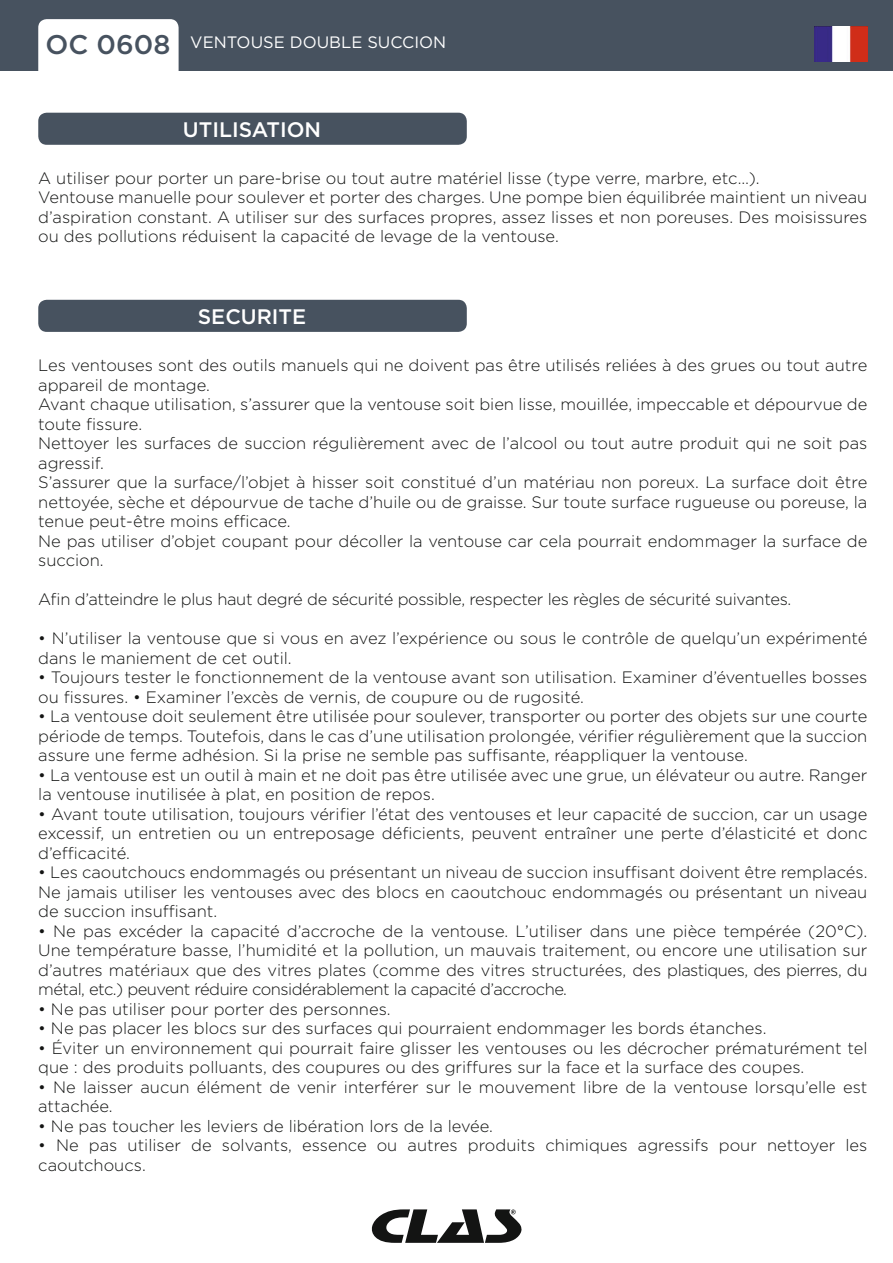
<style>
.page{position:relative;width:893px;height:1263px;background:#fff}
.page>*{position:absolute;margin:0;border:0;box-sizing:border-box;transform-origin:0 0}
.t1{font:500 21px "Gotham";color:#fff}
.t2{font:300 16.5px/19.5px "Gotham";color:#131413}
.t3{font:300 16.5px "Gotham";letter-spacing:-.02em;color:#131413}
.t4{font:16.5px "Gotham";color:#fff}
.s1{font-weight:500;font-size:27px;color:#47525f}
</style>
<div class="page">
<div style="left:0;top:0;width:893px;height:71px;background:#47525f"></div>
<div style="left:38px;top:19px;width:141px;height:70px;background:#fff;border-radius:9px"></div>
<img style="left:814px;top:26px;width:53px;height:35px">
<svg style="left:371px;top:1209px;width:151px;height:34px"></svg>
<div style="left:38px;top:113px;width:429px;height:32px;background:#47525f;border-radius:9px"></div>
<div style="left:38px;top:300px;width:429px;height:32px;background:#47525f;border-radius:9px"></div>
<p class="t4" style="left:46px;top:32px;width:402px"><span class="s1">OC 0608</span> VENTOUSE DOUBLE SUCCION</p>
<p class="t1" style="left:183px;top:116px;width:140px">UTILISATION</p>
<p class="t2" style="left:38px;top:168px;width:831px">A utiliser pour porter un pare-brise ou tout autre matériel lisse (type verre, marbre, etc…).<br>Ventouse manuelle pour soulever et porter des charges. Une pompe bien équilibrée maintient un niveau d’aspiration constant. A utiliser sur des surfaces propres, assez lisses et non poreuses. Des moisissures ou des pollutions réduisent la capacité de levage de la ventouse.</p>
<p class="t1" style="left:198px;top:303px;width:110px">SECURITE</p>
<p class="t2" style="left:38px;top:355px;width:831px">Les ventouses sont des outils manuels qui ne doivent pas être utilisés reliées à des grues ou tout autre appareil de montage.<br>Avant chaque utilisation, s’assurer que la ventouse soit bien lisse, mouillée, impeccable et dépourvue de toute fissure.<br>Nettoyer les surfaces de succion régulièrement avec de l’alcool ou tout autre produit qui ne soit pas agressif.<br>S’assurer que la surface/l’objet à hisser soit constitué d’un matériau non poreux. La surface doit être nettoyée, sèche et dépourvue de tache d’huile ou de graisse. Sur toute surface rugueuse ou poreuse, la tenue peut-être moins efficace.<br>Ne pas utiliser d’objet coupant pour décoller la ventouse car cela pourrait endommager la surface de succion.</p>
<p class="t3" style="left:38px;top:589px;width:754px">Afin d’atteindre le plus haut degré de sécurité possible, respecter les règles de sécurité suivantes.</p>
<p class="t2" style="left:38px;top:628px;width:831px">• N’utiliser la ventouse que si vous en avez l’expérience ou sous le contrôle de quelqu’un expérimenté dans le maniement de cet outil.</p>
<p class="t2" style="left:38px;top:667px;width:831px">• Toujours tester le fonctionnement de la ventouse avant son utilisation. Examiner d’éventuelles bosses ou fissures. • Examiner l’excès de vernis, de coupure ou de rugosité.</p>
<p class="t2" style="left:38px;top:706px;width:831px;text-align:justify">• La ventouse doit seulement être utilisée pour soulever, transporter ou porter des objets sur une courte période de temps. Toutefois, dans le cas d’une utilisation prolongée, vérifier régulièrement que la succion assure une ferme adhésion. Si la prise ne semble pas suffisante, réappliquer la ventouse.</p>
<p class="t2" style="left:38px;top:764px;width:831px">• La ventouse est un outil à main et ne doit pas être utilisée avec une grue, un élévateur ou autre. Ranger la ventouse inutilisée à plat, en position de repos.</p>
<p class="t2" style="left:38px;top:803px;width:831px;text-align:justify">• Avant toute utilisation, toujours vérifier l’état des ventouses et leur capacité de succion, car un usage excessif, un entretien ou un entreposage déficients, peuvent entraîner une perte d’élasticité et donc d’efficacité.</p>
<p class="t2" style="left:38px;top:862px;width:831px;text-align:justify">• Les caoutchoucs endommagés ou présentant un niveau de succion insuffisant doivent être remplacés.<br>Ne jamais utiliser les ventouses avec des blocs en caoutchouc endommagés ou présentant un niveau de succion insuffisant.</p>
<p class="t2" style="left:38px;top:921px;width:831px;text-align:justify">• Ne pas excéder la capacité d’accroche de la ventouse. L’utiliser dans une pièce tempérée (20°C).<br>Une température basse, l’humidité et la pollution, un mauvais traitement, ou encore une utilisation sur d’autres matériaux que des vitres plates (comme des vitres structurées, des plastiques, des pierres, du métal, etc.) peuvent réduire considérablement la capacité d’accroche.</p>
<p class="t2" style="left:38px;top:999px;width:354px">• Ne pas utiliser pour porter des personnes.</p>
<p class="t2" style="left:38px;top:1018px;width:730px">• Ne pas placer les blocs sur des surfaces qui pourraient endommager les bords étanches.</p>
<p class="t2" style="left:38px;top:1038px;width:831px">• Éviter un environnement qui pourrait faire glisser les ventouses ou les décrocher prématurément tel que : des produits polluants, des coupures ou des griffures sur la face et la surface des coupes.</p>
<p class="t2" style="left:38px;top:1077px;width:830px">• Ne laisser aucun élément de venir interférer sur le mouvement libre de la ventouse lorsqu’elle est attachée.</p>
<p class="t2" style="left:38px;top:1116px;width:456px">• Ne pas toucher les leviers de libération lors de la levée.</p>
<p class="t2" style="left:38px;top:1135px;width:831px">• Ne pas utiliser de solvants, essence ou autres produits chimiques agressifs pour nettoyer les caoutchoucs.</p>
</div>
